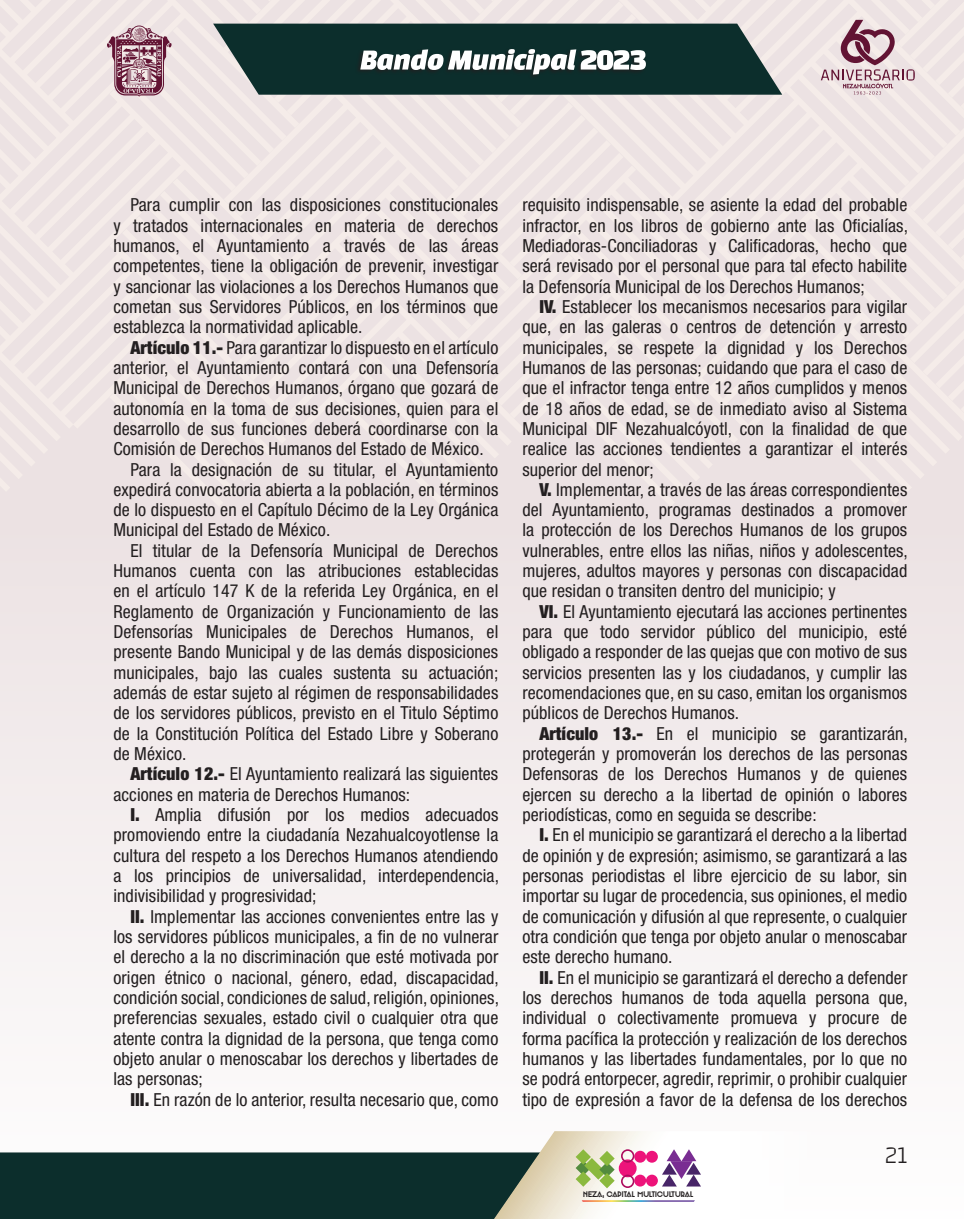
<style>
.page{position:relative;width:964px;height:1219px;background:#f4eeef}
.page>*{position:absolute;margin:0;border:0;box-sizing:border-box;transform-origin:0 0}
.t1{font:italic 30.4px "Changa One";letter-spacing:-.04em;color:#fff}
.t2{font:200 24px "Changa";color:#231f20}
.t3{font:condensed 18px/20.4px "Helvetica Neue LT Std";letter-spacing:.005em;color:#231f20;text-align:justify}
.t4{font:900 7.4px "Artographie";letter-spacing:.02em;color:#231f20}
.s1{font-style:normal}
.s2{font-weight:900}
</style>
<div class="page">
<svg style="left:0;top:0;width:964px;height:509px;fill:#ece2e3"></svg>
<svg style="left:0;top:0;width:1px;height:141px"></svg>
<svg style="left:213px;top:24px;width:569px;height:71px;background:#244140"></svg>
<svg style="left:0;top:1131px;width:816px;height:88px"></svg>
<div style="left:355px;top:48px;width:291px;height:32px;background:#132928"></div>
<svg style="left:107px;top:26px;width:65px;height:71px"></svg>
<svg style="left:821px;top:20px;width:94px;height:74px"></svg>
<h1 class="t1" style="left:360px;top:43px;width:288px">Bando Municipal <span class="s1">2023</span></h1>
<p class="t3" style="left:113px;top:195px;width:386px;text-indent:17px">Para cumplir con las disposiciones constitucionales y tratados internacionales en materia de derechos humanos, el Ayuntamiento a través de las áreas competentes, tiene la obligación de prevenir, investigar y sancionar las violaciones a los Derechos Humanos que cometan sus Servidores Públicos, en los términos que establezca la normatividad aplicable.</p>
<p class="t3" style="left:113px;top:337px;width:386px;text-indent:17px"><span class="s2">Artículo 11.-</span> Para garantizar lo dispuesto en el artículo anterior, el Ayuntamiento contará con una Defensoría Municipal de Derechos Humanos, órgano que gozará de autonomía en la toma de sus decisiones, quien para el desarrollo de sus funciones deberá coordinarse con la Comisión de Derechos Humanos del Estado de México.</p>
<p class="t3" style="left:113px;top:459px;width:386px;text-indent:17px">Para la designación de su titular, el Ayuntamiento expedirá convocatoria abierta a la población, en términos de lo dispuesto en el Capítulo Décimo de la Ley Orgánica Municipal del Estado de México.</p>
<p class="t3" style="left:113px;top:540px;width:386px;text-indent:17px">El titular de la Defensoría Municipal de Derechos Humanos cuenta con las atribuciones establecidas en el artículo 147 K de la referida Ley Orgánica, en el Reglamento de Organización y Funcionamiento de las Defensorías Municipales de Derechos Humanos, el presente Bando Municipal y de las demás disposiciones municipales, bajo las cuales sustenta su actuación; además de estar sujeto al régimen de responsabilidades de los servidores públicos, previsto en el Titulo Séptimo de la Constitución Política del Estado Libre y Soberano de México.</p>
<p class="t3" style="left:113px;top:764px;width:386px;text-indent:17px"><span class="s2">Artículo 12.-</span> El Ayuntamiento realizará las siguientes acciones en materia de Derechos Humanos:</p>
<p class="t3" style="left:113px;top:804px;width:387px;text-indent:17px"><span class="s2">I.</span> Amplia difusión por los medios adecuados promoviendo entre la ciudadanía Nezahualcoyotlense la cultura del respeto a los Derechos Humanos atendiendo a los principios de universalidad, interdependencia, indivisibilidad y progresividad;</p>
<p class="t3" style="left:113px;top:906px;width:387px;text-indent:17px"><span class="s2">II.</span> Implementar las acciones convenientes entre las y los servidores públicos municipales, a fin de no vulnerar el derecho a la no discriminación que esté motivada por origen étnico o nacional, género, edad, discapacidad, condición social, condiciones de salud, religión, opiniones, preferencias sexuales, estado civil o cualquier otra que atente contra la dignidad de la persona, que tenga como objeto anular o menoscabar los derechos y libertades de las personas;</p>
<p class="t3" style="left:130px;top:1089px;width:369px"><span class="s2">III.</span> En razón de lo anterior, resulta necesario que, como</p>
<p class="t3" style="left:522px;top:195px;width:387px">requisito indispensable, se asiente la edad del probable infractor, en los libros de gobierno ante las Oficialías, Mediadoras-Conciliadoras y Calificadoras, hecho que será revisado por el personal que para tal efecto habilite la Defensoría Municipal de los Derechos Humanos;</p>
<p class="t3" style="left:522px;top:296px;width:386px;text-indent:17px"><span class="s2">IV.</span> Establecer los mecanismos necesarios para vigilar que, en las galeras o centros de detención y arresto municipales, se respete la dignidad y los Derechos Humanos de las personas; cuidando que para el caso de que el infractor tenga entre 12 años cumplidos y menos de 18 años de edad, se de inmediato aviso al Sistema Municipal DIF Nezahualcóyotl, con la finalidad de que realice las acciones tendientes a garantizar el interés superior del menor;</p>
<p class="t3" style="left:522px;top:479px;width:387px;text-indent:17px"><span class="s2">V.</span> Implementar, a través de las áreas correspondientes del Ayuntamiento, programas destinados a promover la protección de los Derechos Humanos de los grupos vulnerables, entre ellos las niñas, niños y adolescentes, mujeres, adultos mayores y personas con discapacidad que residan o transiten dentro del municipio; y</p>
<p class="t3" style="left:522px;top:601px;width:386px;text-indent:17px"><span class="s2">VI.</span> El Ayuntamiento ejecutará las acciones pertinentes para que todo servidor público del municipio, esté obligado a responder de las quejas que con motivo de sus servicios presenten las y los ciudadanos, y cumplir las recomendaciones que, en su caso, emitan los organismos públicos de Derechos Humanos.</p>
<p class="t3" style="left:522px;top:723px;width:387px;text-indent:17px"><span class="s2">Artículo 13.-</span> En el municipio se garantizarán, protegerán y promoverán los derechos de las personas Defensoras de los Derechos Humanos y de quienes ejercen su derecho a la libertad de opinión o labores periodísticas, como en seguida se describe:</p>
<p class="t3" style="left:522px;top:825px;width:386px;text-indent:17px"><span class="s2">I.</span> En el municipio se garantizará el derecho a la libertad de opinión y de expresión; asimismo, se garantizará a las personas periodistas el libre ejercicio de su labor, sin importar su lugar de procedencia, sus opiniones, el medio de comunicación y difusión al que represente, o cualquier otra condición que tenga por objeto anular o menoscabar este derecho humano.</p>
<p class="t3" style="left:522px;top:967px;width:387px;text-indent:17px"><span class="s2">II.</span> En el municipio se garantizará el derecho a defender los derechos humanos de toda aquella persona que, individual o colectivamente promueva y procure de forma pacífica la protección y realización de los derechos humanos y las libertades fundamentales, por lo que no se podrá entorpecer, agredir, reprimir, o prohibir cualquier tipo de expresión a favor de la defensa de los derechos</p>
<p class="t4" style="left:583px;top:1190px;width:112px">NEZA, CAPITAL MULTICULTURAL</p>
<h2 class="t2" style="left:885px;top:1141px;width:24px">21</h2>
</div>
